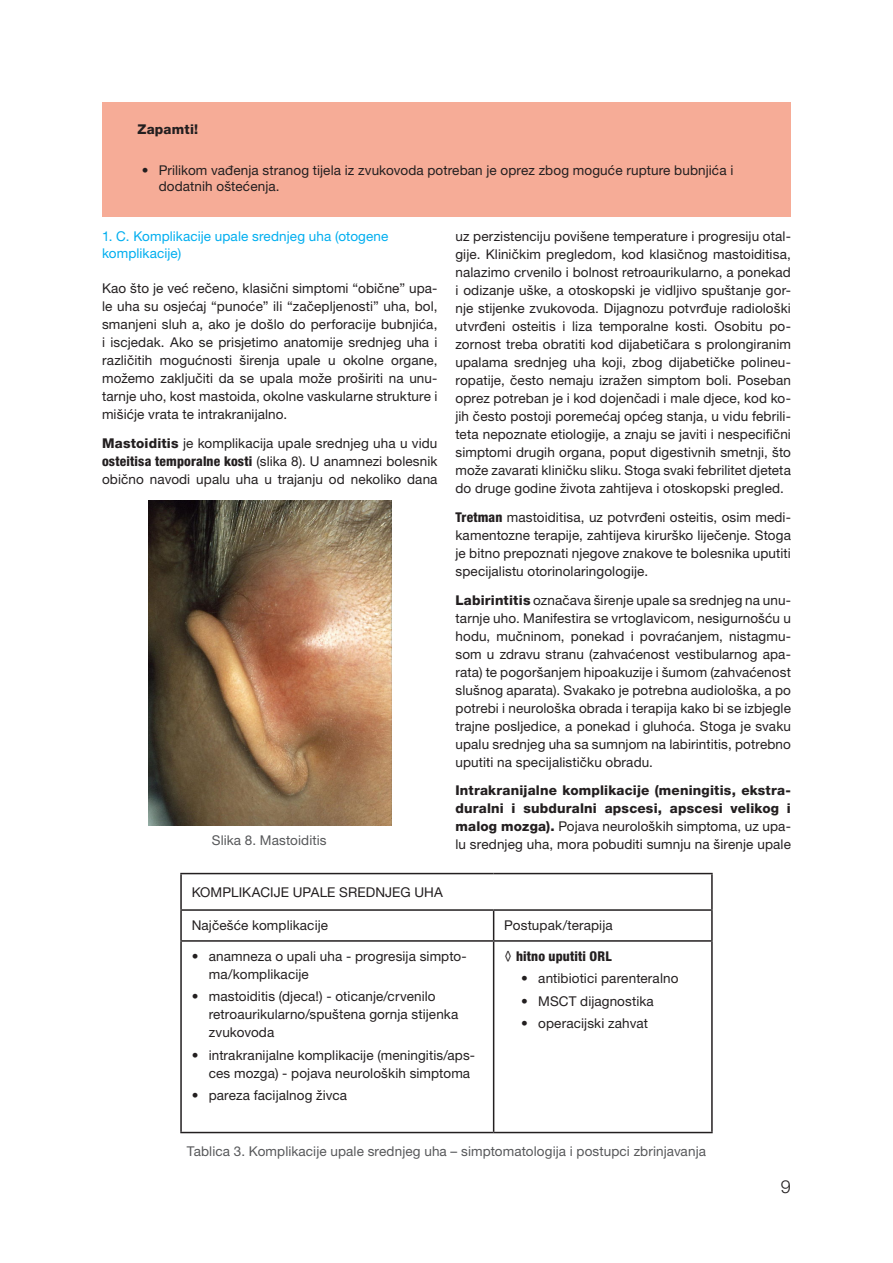
<style>
.page{position:relative;width:893px;height:1263px;background:#fff}
.page>*{position:absolute;margin:0;border:0;box-sizing:border-box;transform-origin:0 0}
.t1{font:300 18px "Helvetica Neue LT Pro";color:#231f20}
.Tekući_tekst{font:13.5px/18px "Helvetica Neue LT Pro";letter-spacing:.01em;color:#231f20;text-align:justify}
.Tekući_tekst-2{font:800 13.5px/18px "Helvetica Neue LT Pro";letter-spacing:.015em;color:#231f20;text-align:justify}
.Natpisi{font:13.5px "Helvetica Neue LT Pro";letter-spacing:.01em;color:#57585a}
.Potpoglavlja{font:13.5px/16.5px "Helvetica Neue LT Pro";letter-spacing:.01em;color:#00aeef}
.Tekući_tekst-3{font:800 condensed 13.5px "Helvetica Neue LT Pro";letter-spacing:.01em;color:#231f20}
.Tekst_u_kutiji{font:800 13.5px "Helvetica Neue LT Pro";letter-spacing:.015em;color:#231f20}
.s1{font-weight:800}
.s2{font-weight:800;font-stretch:condensed}
.s3{font-weight:400}
.s4{font-weight:400;font-stretch:normal}
</style>
<div class="page">
<hr style="left:180px;top:873px;width:314px;height:1px;background:#231f20">
<hr style="left:180px;top:874px;width:2px;height:35px;background:#231f20">
<hr style="left:494px;top:873px;width:219px;height:1px;background:#231f20">
<hr style="left:711px;top:874px;width:2px;height:35px;background:#231f20">
<hr style="left:180px;top:909px;width:314px;height:2px;background:#231f20">
<hr style="left:180px;top:911px;width:2px;height:29px;background:#231f20">
<hr style="left:494px;top:909px;width:219px;height:2px;background:#231f20">
<svg style="left:493px;top:911px;width:1px;height:29px"></svg>
<hr style="left:711px;top:911px;width:2px;height:29px;background:#231f20">
<hr style="left:180px;top:940px;width:314px;height:2px;background:#231f20">
<hr style="left:180px;top:942px;width:2px;height:190px;background:#231f20">
<hr style="left:494px;top:940px;width:219px;height:2px;background:#231f20">
<hr style="left:493px;top:942px;width:1px;height:190px;background:#231f20">
<hr style="left:711px;top:942px;width:2px;height:190px;background:#231f20">
<hr style="left:180px;top:1132px;width:314px;height:1px;background:#231f20">
<hr style="left:494px;top:1132px;width:219px;height:1px;background:#231f20">
<div style="left:102px;top:102px;width:689px;height:115px;background:#f6ac97"></div>
<img style="left:148px;top:501px;width:243px;height:324px">
<p class="Tekst_u_kutiji" style="left:137px;top:121px;width:62px">Zapamti!</p>
<p class="Tekući_tekst" style="left:159px;top:162px;width:576px;line-height:16.2px;text-indent:-17px">• Prilikom vađenja stranog tijela iz zvukovoda potreban je oprez zbog moguće rupture bubnjića i dodatnih oštećenja.</p>
<p class="Potpoglavlja" style="left:102px;top:228px;width:288px">1. C. Komplikacije upale srednjeg uha (otogene komplikacije)</p>
<p class="Tekući_tekst" style="left:102px;top:279px;width:337px">Kao što je već rečeno, klasični simptomi “obične” upa&shy;le uha su osjećaj “punoće” ili “začepljenosti” uha, bol, smanjeni sluh a, ako je došlo do perforacije bubnjića, i iscjedak. Ako se prisjetimo anatomije srednjeg uha i različitih mogućnosti širenja upale u okolne organe, možemo zaključiti da se upala može proširiti na unu&shy;tarnje uho, kost mastoida, okolne vaskularne strukture i mišićje vrata te intrakranijalno.</p>
<p class="Tekući_tekst" style="left:102px;top:434px;width:337px"><span class="s1">Mastoiditis</span> je komplikacija upale srednjeg uha u vidu <span class="s2">osteitisa temporalne kosti</span> (slika 8). U anamnezi bolesnik obično navodi upalu uha u trajanju od nekoliko dana</p>
<p class="Natpisi" style="left:212px;top:832px;width:116px">Slika 8. Mastoiditis</p>
<p class="Tekući_tekst" style="left:455px;top:227px;width:337px">uz perzistenciju povišene temperature i progresiju otal&shy;gije. Kliničkim pregledom, kod klasičnog mastoiditisa, nalazimo crvenilo i bolnost retroaurikularno, a ponekad i odizanje uške, a otoskopski je vidljivo spuštanje gor&shy;nje stijenke zvukovoda. Dijagnozu potvrđuje radiološki utvrđeni osteitis i liza temporalne kosti. Osobitu po&shy;zornost treba obratiti kod dijabetičara s prolongiranim upalama srednjeg uha koji, zbog dijabetičke polineu&shy;ropatije, često nemaju izražen simptom boli. Poseban oprez potreban je i kod dojenčadi i male djece, kod ko&shy;jih često postoji poremećaj općeg stanja, u vidu febrili&shy;teta nepoznate etiologije, a znaju se javiti i nespecifični simptomi drugih organa, poput digestivnih smetnji, što može zavarati kliničku sliku. Stoga svaki febrilitet djeteta do druge godine života zahtijeva i otoskopski pregled.</p>
<p class="Tekući_tekst" style="left:455px;top:508px;width:337px"><span class="s2">Tretman</span> mastoiditisa, uz potvrđeni osteitis, osim medi&shy;kamentozne terapije, zahtijeva kirurško liječenje. Stoga je bitno prepoznati njegove znakove te bolesnika uputiti specijalistu otorinolaringologije.</p>
<p class="Tekući_tekst" style="left:455px;top:591px;width:337px"><span class="s1">Labirintitis</span> označava širenje upale sa srednjeg na unu&shy;tarnje uho. Manifestira se vrtoglavicom, nesigurnošću u hodu, mučninom, ponekad i povraćanjem, nistagmu&shy;som u zdravu stranu (zahvaćenost vestibularnog apa&shy;rata) te pogoršanjem hipoakuzije i šumom (zahvaćenost slušnog aparata). Svakako je potrebna audiološka, a po potrebi i neurološka obrada i terapija kako bi se izbjegle trajne posljedice, a ponekad i gluhoća. Stoga je svaku upalu srednjeg uha sa sumnjom na labirintitis, potrebno uputiti na specijalističku obradu.</p>
<p class="Tekući_tekst-2" style="left:455px;top:781px;width:337px">Intrakranijalne komplikacije (meningitis, ekstra&shy;duralni i subduralni apscesi, apscesi velikog i malog mozga). <span class="s3">Pojava neuroloških simptoma, uz upa&shy;lu srednjeg uha, mora pobuditi sumnju na širenje upale</span></p>
<p class="Tekući_tekst" style="left:192px;top:883px;width:253px">KOMPLIKACIJE UPALE SREDNJEG UHA</p>
<p class="Tekući_tekst" style="left:192px;top:916px;width:138px">Najčešće komplikacije</p>
<p class="Tekući_tekst" style="left:504px;top:916px;width:110px">Postupak/terapija</p>
<p class="Tekući_tekst" style="left:209px;top:947px;width:260px;text-indent:-17px">• anamneza o upali uha - progresija simpto&shy;ma/komplikacije</p>
<p class="Tekući_tekst" style="left:209px;top:987px;width:251px;text-align:left;text-indent:-17px">• mastoiditis (djeca!) - oticanje/crvenilo retroaurikularno/spuštena gornja stijenka zvukovoda</p>
<p class="Tekući_tekst" style="left:209px;top:1046px;width:268px;text-indent:-17px">• intrakranijalne komplikacije (meningitis/aps&shy;ces mozga) - pojava neuroloških simptoma</p>
<p class="Tekući_tekst" style="left:192px;top:1086px;width:157px">• pareza facijalnog živca</p>
<p class="Tekući_tekst-3" style="left:504px;top:948px;width:109px"><span class="s4">◊</span> hitno uputiti ORL</p>
<p class="Tekući_tekst" style="left:521px;top:969px;width:159px">• antibiotici parenteralno</p>
<p class="Tekući_tekst" style="left:521px;top:992px;width:134px">• MSCT dijagnostika</p>
<p class="Tekući_tekst" style="left:521px;top:1014px;width:128px">• operacijski zahvat</p>
<p class="Natpisi" style="left:187px;top:1143px;width:520px">Tablica 3. Komplikacije upale srednjeg uha – simptomatologija i postupci zbrinjavanja</p>
<h1 class="t1" style="left:781px;top:1175px;width:12px">9</h1>
</div>
